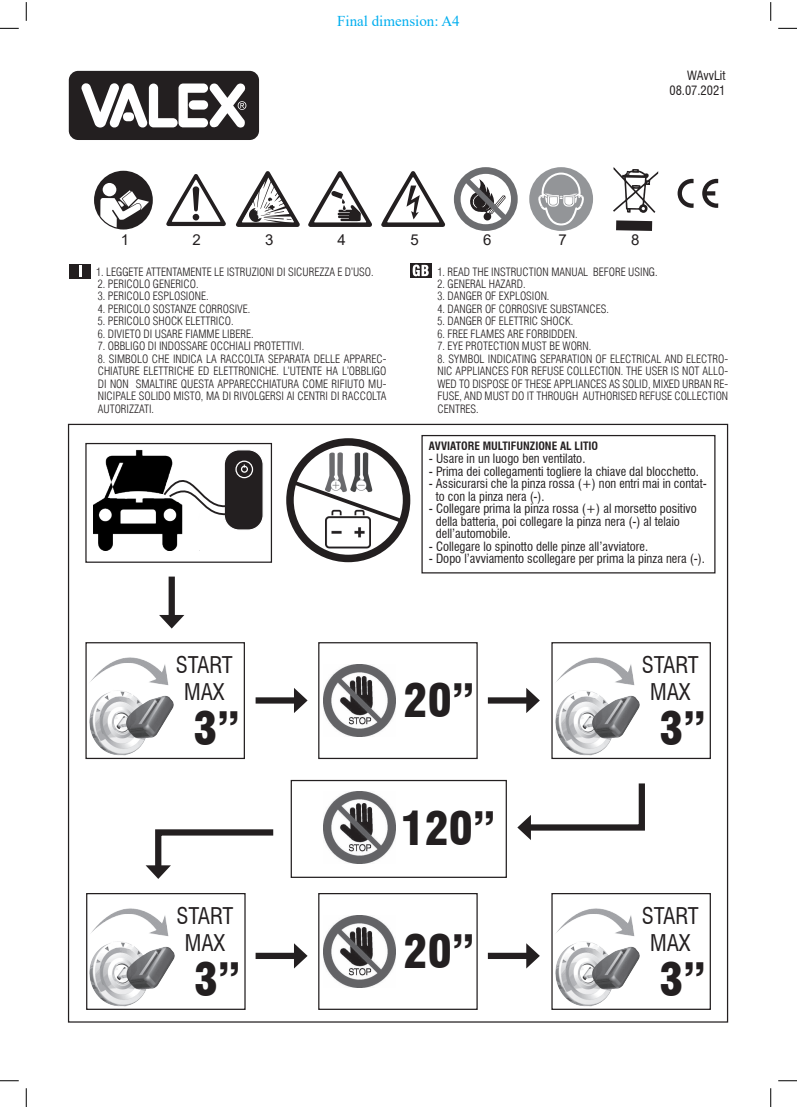
<style>
.page{position:relative;width:797px;height:1107px;background:#fff}
.page>*{position:absolute;margin:0;border:0;box-sizing:border-box;transform-origin:0 0}
.t1{font:900 condensed 45px "Swiss 721 BT";color:#231f20}
.t2{font:condensed 22.5px/27px "Swiss 721 BT";color:#231f20;text-align:center}
.t3{font:15px "Times New Roman";color:#00aeef}
.t4{font:15px "Arial";color:#231f20}
.t5{font:condensed 12.5px/12.5px "Swiss 721 BT";color:#231f20}
.t6{font:11.25px/12.5px "Switzerland Cond Light Plain";color:#231f20;text-align:justify}
.t7{font:700 condensed 11.25px "Swiss 721 BT";color:#231f20}
</style>
<div class="page">
<div style="left:69px;top:264px;width:22px;height:14px;background:#231f20"></div>
<svg style="left:79px;top:266px;width:2px;height:11px"></svg>
<svg style="left:166px;top:174px;width:60px;height:52px"></svg>
<svg style="left:454px;top:167px;width:63px;height:64px"></svg>
<div style="left:529px;top:167px;width:64px;height:64px;background:#939598;border-radius:50%"></div>
<svg style="left:538px;top:173px;width:46px;height:53px"></svg>
<svg style="left:381px;top:171px;width:64px;height:56px"></svg>
<svg style="left:94px;top:171px;width:59px;height:59px"></svg>
<svg style="left:613px;top:167px;width:45px;height:64px"></svg>
<svg style="left:236px;top:171px;width:64px;height:56px"></svg>
<svg style="left:308px;top:171px;width:64px;height:56px"></svg>
<svg style="left:677px;top:179px;width:41px;height:29px"></svg>
<div style="left:85px;top:642px;width:160px;height:117px;border:1px solid #231f20"></div>
<img style="left:89px;top:690px;width:85px;height:66px">
<img style="left:90px;top:657px;width:79px;height:28px">
<div style="left:291px;top:780px;width:216px;height:98px;border:1px solid #231f20"></div>
<img style="left:323px;top:791px;width:72px;height:72px">
<div style="left:318px;top:642px;width:159px;height:117px;border:1px solid #231f20"></div>
<img style="left:323px;top:665px;width:72px;height:71px">
<div style="left:318px;top:893px;width:159px;height:117px;border:1px solid #231f20"></div>
<img style="left:323px;top:916px;width:72px;height:71px">
<div style="left:551px;top:893px;width:160px;height:117px;border:1px solid #231f20"></div>
<img style="left:555px;top:941px;width:84px;height:66px">
<img style="left:552px;top:906px;width:83px;height:32px">
<div style="left:86px;top:893px;width:160px;height:117px;border:1px solid #231f20"></div>
<img style="left:89px;top:941px;width:85px;height:66px">
<img style="left:87px;top:906px;width:82px;height:32px">
<div style="left:551px;top:642px;width:160px;height:117px;border:1px solid #231f20"></div>
<img style="left:555px;top:690px;width:84px;height:66px">
<img style="left:552px;top:656px;width:83px;height:31px">
<div style="left:255px;top:697px;width:44px;height:7px;background:#231f20"></div>
<svg style="left:294px;top:688px;width:13px;height:25px"></svg>
<div style="left:488px;top:953px;width:43px;height:6px;background:#231f20"></div>
<svg style="left:526px;top:943px;width:14px;height:26px"></svg>
<div style="left:488px;top:697px;width:43px;height:7px;background:#231f20"></div>
<svg style="left:526px;top:688px;width:14px;height:25px"></svg>
<div style="left:255px;top:953px;width:44px;height:6px;background:#231f20"></div>
<svg style="left:294px;top:943px;width:13px;height:26px"></svg>
<svg style="left:517px;top:783px;width:128px;height:57px"></svg>
<svg style="left:146px;top:829px;width:128px;height:50px"></svg>
<svg style="left:286px;top:438px;width:125px;height:125px"></svg>
<div style="left:421px;top:435px;width:294px;height:138px;border:1px solid #231f20"></div>
<div style="left:169px;top:577px;width:6px;height:43px;background:#231f20"></div>
<svg style="left:159px;top:615px;width:25px;height:14px"></svg>
<div style="left:224px;top:450px;width:39px;height:80px;background:#231f20;border-radius:15px"></div>
<div style="left:223px;top:449px;width:41px;height:82px;border:1px solid #fff;border-radius:15px"></div>
<svg style="left:236px;top:461px;width:16px;height:17px"></svg>
<div style="left:235px;top:461px;width:18px;height:17px;border:1px solid #fff;border-radius:50%"></div>
<div style="left:241px;top:466px;width:7px;height:7px;border:1px solid #fff;border-radius:50%"></div>
<svg style="left:241px;top:465px;width:6px;height:7px"></svg>
<img style="left:93px;top:442px;width:114px;height:109px">
<div style="left:85px;top:443px;width:187px;height:120px;border:1px solid #231f20"></div>
<svg style="left:162px;top:457px;width:65px;height:59px"></svg>
<svg style="left:410px;top:263px;width:21px;height:15px"></svg>
<svg style="left:412px;top:265px;width:17px;height:11px"></svg>
<svg style="left:69px;top:71px;width:190px;height:69px"></svg>
<svg style="left:0;top:28px;width:19px;height:1px"></svg>
<svg style="left:778px;top:28px;width:19px;height:1px"></svg>
<svg style="left:0;top:1080px;width:19px;height:1px"></svg>
<svg style="left:778px;top:1080px;width:19px;height:1px"></svg>
<svg style="left:25px;top:2px;width:2px;height:19px"></svg>
<svg style="left:25px;top:1088px;width:2px;height:19px"></svg>
<svg style="left:770px;top:2px;width:1px;height:19px"></svg>
<svg style="left:770px;top:1088px;width:1px;height:19px"></svg>
<h3 class="t3" style="left:337px;top:10px;width:124px">Final dimension: A4</h3>
<p class="t5" style="left:669px;top:68px;width:58px;line-height:15px;text-align:right">WAvvLit<br>08.07.2021</p>
<h3 class="t4" style="left:121px;top:229px;width:10px">1</h3>
<h3 class="t4" style="left:192px;top:229px;width:10px">2</h3>
<h3 class="t4" style="left:265px;top:229px;width:10px">3</h3>
<h3 class="t4" style="left:337px;top:229px;width:10px">4</h3>
<h3 class="t4" style="left:410px;top:229px;width:10px">5</h3>
<h3 class="t4" style="left:483px;top:229px;width:10px">6</h3>
<h3 class="t4" style="left:558px;top:229px;width:10px">7</h3>
<h3 class="t4" style="left:631px;top:229px;width:10px">8</h3>
<p class="t6" style="left:96px;top:265px;width:279px">1. LEGGETE ATTENTAMENTE LE ISTRUZIONI DI SICUREZZA E D’USO.</p>
<p class="t6" style="left:98px;top:277px;width:102px">2. PERICOLO GENERICO.</p>
<p class="t6" style="left:98px;top:290px;width:112px">3. PERICOLO ESPLOSIONE.</p>
<p class="t6" style="left:98px;top:302px;width:154px">4. PERICOLO SOSTANZE CORROSIVE.</p>
<p class="t6" style="left:98px;top:315px;width:137px">5. PERICOLO SHOCK ELETTRICO.</p>
<p class="t6" style="left:98px;top:327px;width:157px">6. DIVIETO DI USARE FIAMME LIBERE.</p>
<p class="t6" style="left:98px;top:340px;width:208px">7. OBBLIGO DI INDOSSARE OCCHIALI PROTETTIVI.</p>
<p class="t6" style="left:98px;top:352px;width:290px">8. SIMBOLO CHE INDICA LA RACCOLTA SEPARATA DELLE APPAREC-CHIATURE ELETTRICHE ED ELETTRONICHE. L’UTENTE HA L’OBBLIGO DI NON SMALTIRE QUESTA APPARECCHIATURA COME RIFIUTO MU-NICIPALE SOLIDO MISTO, MA DI RIVOLGERSI AI CENTRI DI RACCOLTA AUTORIZZATI.</p>
<p class="t6" style="left:437px;top:265px;width:222px">1. READ THE INSTRUCTION MANUAL BEFORE USING.</p>
<p class="t6" style="left:437px;top:277px;width:90px">2. GENERAL HAZARD.</p>
<p class="t6" style="left:437px;top:290px;width:113px">3. DANGER OF EXPLOSION.</p>
<p class="t6" style="left:437px;top:302px;width:173px">4. DANGER OF CORROSIVE SUBSTANCES.</p>
<p class="t6" style="left:437px;top:315px;width:137px">5. DANGER OF ELETTRIC SHOCK.</p>
<p class="t6" style="left:437px;top:327px;width:141px">6. FREE FLAMES ARE FORBIDDEN.</p>
<p class="t6" style="left:437px;top:340px;width:155px">7. EYE PROTECTION MUST BE WORN.</p>
<p class="t6" style="left:437px;top:352px;width:292px">8. SYMBOL INDICATING SEPARATION OF ELECTRICAL AND ELECTRO-NIC APPLIANCES FOR REFUSE COLLECTION. THE USER IS NOT ALLO-WED TO DISPOSE OF THESE APPLIANCES AS SOLID, MIXED URBAN RE-FUSE, AND MUST DO IT THROUGH AUTHORISED REFUSE COLLECTION CENTRES.</p>
<p class="t7" style="left:429px;top:440px;width:171px">AVVIATORE MULTIFUNZIONE AL LITIO</p>
<p class="t5" style="left:429px;top:452px;width:158px">- Usare in un luogo ben ventilato.</p>
<p class="t5" style="left:429px;top:465px;width:272px">- Prima dei collegamenti togliere la chiave dal blocchetto.</p>
<p class="t5" style="left:436px;top:477px;width:272px;text-indent:-7px">- Assicurarsi che la pinza rossa (+) non entri mai in contat&shy;to con la pinza nera (-).</p>
<p class="t5" style="left:436px;top:502px;width:262px;text-indent:-7px">- Collegare prima la pinza rossa (+) al morsetto positivo della batteria, poi collegare la pinza nera (-) al telaio dell’automobile.</p>
<p class="t5" style="left:429px;top:540px;width:221px">- Collegare lo spinotto delle pinze all’avviatore.</p>
<p class="t5" style="left:429px;top:552px;width:278px">- Dopo l’avviamento scollegare per prima la pinza nera (-).</p>
<h2 class="t2" style="left:176px;top:651px;width:59px">START<br>MAX</h2>
<h1 class="t1" style="left:193px;top:702px;width:49px">3”</h1>
<h2 class="t2" style="left:176px;top:902px;width:59px">START<br>MAX</h2>
<h1 class="t1" style="left:194px;top:953px;width:49px">3”</h1>
<h1 class="t1" style="left:403px;top:674px;width:73px">20”</h1>
<h1 class="t1" style="left:400px;top:802px;width:97px">120”</h1>
<h1 class="t1" style="left:403px;top:925px;width:73px">20”</h1>
<h2 class="t2" style="left:641px;top:651px;width:59px">START<br>MAX</h2>
<h1 class="t1" style="left:659px;top:702px;width:49px">3”</h1>
<h2 class="t2" style="left:641px;top:902px;width:59px">START<br>MAX</h2>
<h1 class="t1" style="left:659px;top:953px;width:49px">3”</h1>
</div>
